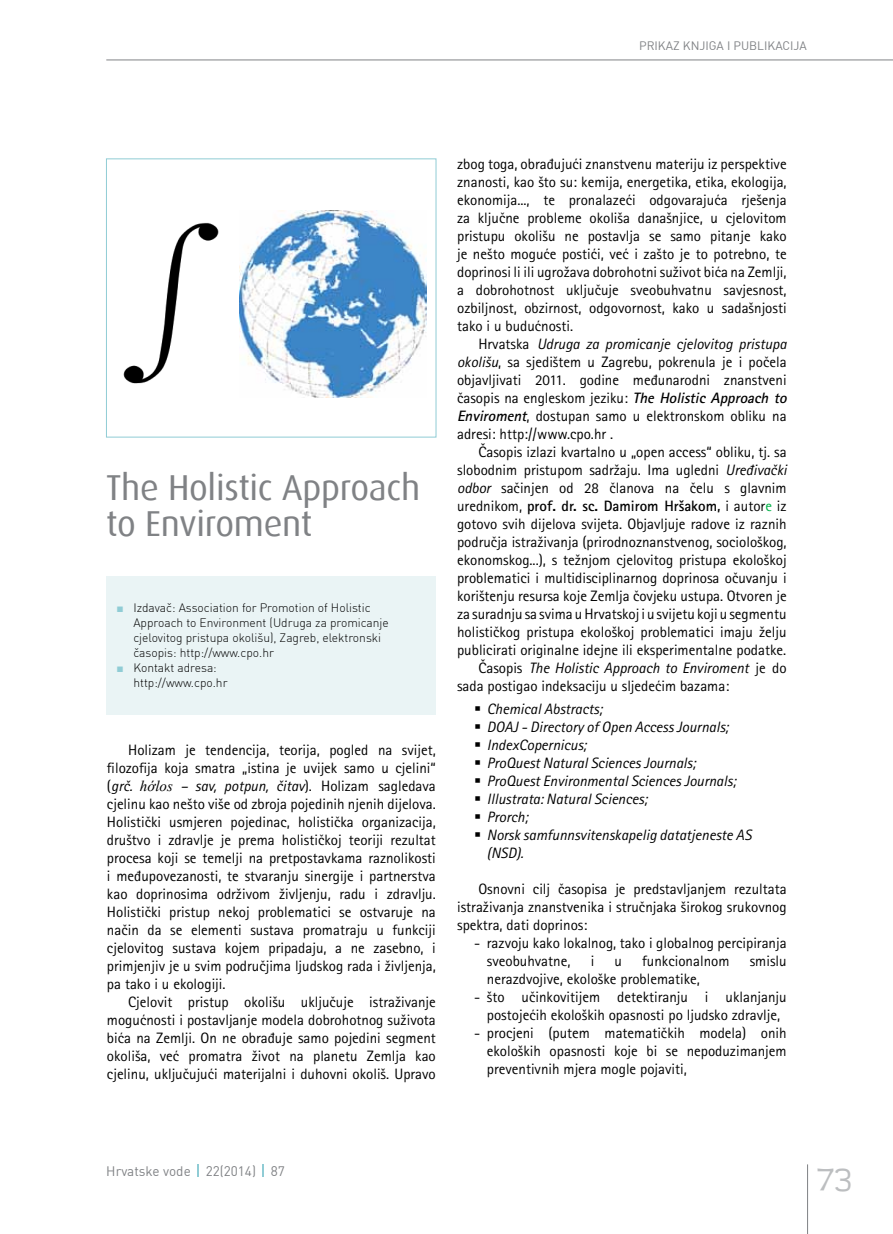
<style>
.page{position:relative;width:893px;height:1234px;background:#fff}
.page>*{position:absolute;margin:0;border:0;box-sizing:border-box;transform-origin:0 0}
.t1{font:36px/36px "Dax";letter-spacing:-.01em;color:#808285}
.t2{font:300 36px "Teen";color:#bcbec0}
.t3{font:15px/18px "Rotis Sans Serifklemy";color:#000;text-align:justify}
.t4{font:italic 15px/18px "Rotis Sans Serifklemy";color:#000}
.t5{font:700 15px "Rotis Sans Serifklemy";color:#000}
.t6{font:13.5px "DIN";color:#808285}
.t7{font:12px/15px "DIN Lt";color:#000}
.t8{font:12px "DIN";color:#808285}
.s1{font-family:"Times New Roman";color:#90ccd5}
.s2{font-style:italic}
.s3{font-family:"Times New Roman";font-style:italic}
.s4{font-weight:700;font-style:italic}
.s5{font-weight:400}
.s6{font-weight:400;color:#00b147}
.s7{font-style:normal}
</style>
<div class="page">
<hr style="left:807px;top:1164px;width:1px;height:69px;background:#808285">
<hr style="left:106px;top:60px;width:787px;height:1px;background:#808285">
<svg style="left:198px;top:1164px;width:1px;height:12px"></svg>
<svg style="left:263px;top:1164px;width:1px;height:12px"></svg>
<div style="left:106px;top:158px;width:330px;height:279px;border:1px solid #90ccd5"></div>
<div style="left:106px;top:575px;width:330px;height:139px;background:#eaf4f5"></div>
<img style="left:123px;top:222px;width:96px;height:162px">
<img style="left:240px;top:210px;width:187px;height:187px">
<p class="t8" style="left:639px;top:37px;width:169px">PRIKAZ KNJIGA I PU BLIKACIJA</p>
<h1 class="t1" style="left:106px;top:469px;width:315px">The Holistic Approach to Enviroment</h1>
<p class="t7" style="left:133px;top:600px;width:257px;text-indent:-17px"><span class="s1">■</span> Izdavač: Association for Promotion of Holistic Approach to Environment (Udruga za promicanje cjelovitog pristupa okolišu), Zagreb, elektronski časopis: http://www.cpo.hr</p>
<p class="t7" style="left:133px;top:660px;width:96px;text-indent:-17px"><span class="s1">■</span> Kontakt adresa: http://www.cpo.hr</p>
<p class="t3" style="left:107px;top:740px;width:330px;text-indent:21px">Holizam je tendencija, teorija, pogled na svijet, filozofija koja smatra „istina je uvijek samo u cjelini“ (<span class="s2">grč.</span> <span class="s3">hớlos</span> <span class="s2">– sav, potpun, čitav</span>). Holizam sagledava cjelinu kao nešto više od zbroja pojedinih njenih dijelova.<br>Holistički usmjeren pojedinac, holistička organizacija, društvo i zdravlje je prema holističkoj teoriji rezultat procesa koji se temelji na pretpostavkama raznolikosti i međupovezanosti, te stvaranju sinergije i partnerstva kao doprinosima održivom življenju, radu i zdravlju.<br>Holistički pristup nekoj problematici se ostvaruje na način da se elementi sustava promatraju u funkciji cjelovitog sustava kojem pripadaju, a ne zasebno, i primjenjiv je u svim područjima ljudskog rada i življenja, pa tako i u ekologiji.</p>
<p class="t3" style="left:107px;top:992px;width:330px;text-indent:21px">Cjelovit pristup okolišu uključuje istraživanje mogućnosti i postavljanje modela dobrohotnog suživota bića na Zemlji. On ne obrađuje samo pojedini segment okoliša, već promatra život na planetu Zemlja kao cjelinu, uključujući materijalni i duhovni okoliš. Upravo</p>
<p class="t3" style="left:457px;top:155px;width:331px">zbog toga, obrađujući znanstvenu materiju iz perspektive znanosti, kao što su: kemija, energetika, etika, ekologija, ekonomija..., te pronalazeći odgovarajuća rješenja za ključne probleme okoliša današnjice, u cjelovitom pristupu okolišu ne postavlja se samo pitanje kako je nešto moguće postići, već i zašto je to potrebno, te doprinosi li ili ugrožava dobrohotni suživot bića na Zemlji, a dobrohotnost uključuje sveobuhvatnu savjesnost, ozbiljnost, obzirnost, odgovornost, kako u sadašnjosti tako i u budućnosti.</p>
<p class="t3" style="left:457px;top:335px;width:335px;text-align:left;text-indent:21px">Hrvatska <span class="s2">Udruga za promicanje cjelovitog pristupa okolišu</span>, sa sjedištem u Zagrebu, pokrenula je i počela objavljivati 2011. godine međunarodni znanstveni časopis na engleskom jeziku: <span class="s4">The Holistic Approach to Enviroment</span>, dostupan samo u elektronskom obliku na adresi: http://www.cpo.hr .</p>
<p class="t3" style="left:478px;top:443px;width:310px">Časopis izlazi kvartalno u „open access“ obliku, tj. sa</p>
<p class="t3" style="left:457px;top:461px;width:331px">slobodnim pristupom sadržaju. Ima ugledni <span class="s2">Uređivački</span></p>
<p class="t3" style="left:457px;top:479px;width:331px"><span class="s2">odbor</span> sačinjen od 28 članova na čelu s glavnim</p>
<p class="t5" style="left:457px;top:496px;width:331px"><span class="s5">urednikom,</span> prof. dr. sc. Damirom Hršakom, <span class="s5">i autor</span><span class="s6">e</span> <span class="s5">iz</span></p>
<p class="t3" style="left:457px;top:515px;width:331px">gotovo svih dijelova svijeta. Objavljuje radove iz raznih</p>
<p class="t3" style="left:457px;top:533px;width:331px">područja istraživanja (prirodnoznanstvenog, sociološkog,</p>
<p class="t3" style="left:457px;top:551px;width:331px">ekonomskog...), s težnjom cjelovitog pristupa ekološkoj</p>
<p class="t3" style="left:457px;top:569px;width:331px">problematici i multidisciplinarnog doprinosa očuvanju i</p>
<p class="t3" style="left:457px;top:587px;width:331px">korištenju resursa koje Zemlja čovjeku ustupa. Otvoren je</p>
<p class="t3" style="left:457px;top:605px;width:331px">za suradnju sa svima u Hrvatskoj i u svijetu koji u segmentu</p>
<p class="t3" style="left:457px;top:623px;width:331px">holističkog pristupa ekološkoj problematici imaju želju</p>
<p class="t3" style="left:457px;top:641px;width:331px">publicirati originalne idejne ili eksperimentalne podatke.</p>
<p class="t4" style="left:478px;top:659px;width:310px"><span class="s7">Časopis</span> The Holistic Approach to Enviroment <span class="s7">je do</span></p>
<p class="t3" style="left:457px;top:677px;width:274px">sada postigao indeksaciju u sljedećim bazama:</p>
<p class="t4" style="left:487px;top:699px;width:266px">Chemical Abstracts;<br>DOAJ - Directory of Open Access Journals;<br>IndexCopernicus;<br>ProQuest Natural Sciences Journals;<br>ProQuest Environmental Sciences Journals;<br>Illustrata: Natural Sciences;<br>Prorch;<br>Norsk samfunnsvitenskapelig datatjeneste AS (NSD).</p>
<p class="t3" style="left:457px;top:879px;width:331px;text-indent:21px">Osnovni cilj časopisa je predstavljanjem rezultata istraživanja znanstvenika i stručnjaka širokog srukovnog spektra, dati doprinos:</p>
<p class="t3" style="left:487px;top:933px;width:301px;text-indent:-13px">- razvoju kako lokalnog, tako i globalnog percipiranja sveobuhvatne,</p>
<p class="t3" style="left:591px;top:951px;width:5px">i</p>
<p class="t3" style="left:614px;top:951px;width:9px">u</p>
<p class="t3" style="left:642px;top:951px;width:89px">funkcionalnom</p>
<p class="t3" style="left:750px;top:951px;width:38px">smislu</p>
<p class="t3" style="left:487px;top:969px;width:214px">nerazdvojive, ekološke problematike,</p>
<p class="t3" style="left:474px;top:987px;width:314px;text-align:center">- što učinkovitijem detektiranju i uklanjanju postojećih ekoloških opasnosti po ljudsko zdravlje,</p>
<p class="t3" style="left:487px;top:1023px;width:301px;text-indent:-13px">- procjeni (putem matematičkih modela) onih ekoloških opasnosti koje bi se nepoduzimanjem preventivnih mjera mogle pojaviti,</p>
<p class="t6" style="left:106px;top:1161px;width:180px">Hrvatske vode 22(2014) 87</p>
<h1 class="t2" style="left:816px;top:1160px;width:37px">73</h1>
</div>
